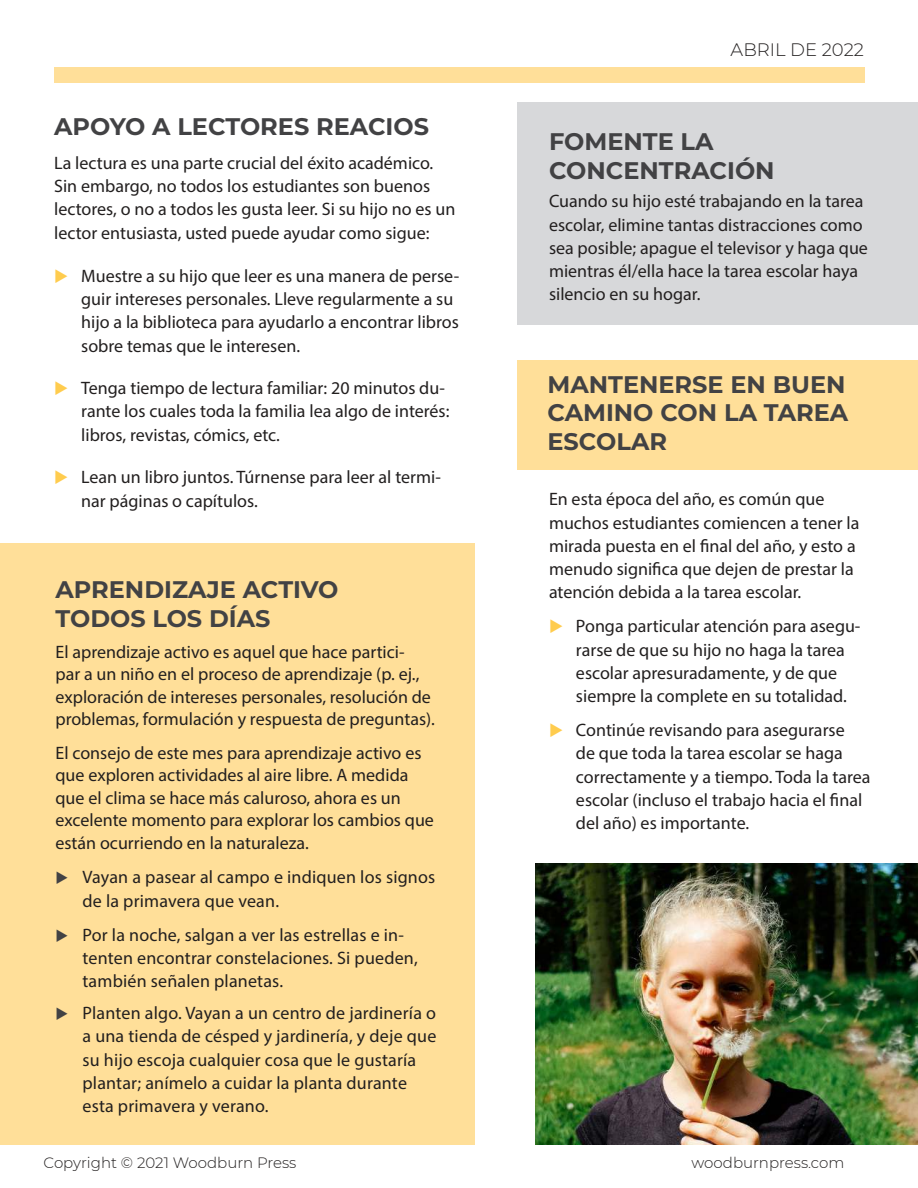
<style>
.page{position:relative;width:918px;height:1188px;background:#fff}
.page>*{position:absolute;margin:0;border:0;box-sizing:border-box;transform-origin:0 0}
.t1{font:700 24px/28.8px "Montserrat";color:#424244}
.t2{font:18px/23.2px "Myriad Pro";color:#221f1f}
.t3{font:300 18px "Montserrat";color:#221f1f}
.t4{font:300 15px "Montserrat";color:#221f1f}
.s1{color:#ffcc4e}
.s2{color:#424244}
</style>
<div class="page">
<div style="left:54px;top:67px;width:810px;height:15px;background:#ffdf99"></div>
<img style="left:536px;top:864px;width:382px;height:281px">
<div style="left:517px;top:103px;width:401px;height:222px;background:#d7d8da"></div>
<div style="left:517px;top:360px;width:401px;height:110px;background:#ffdf99"></div>
<div style="left:0;top:543px;width:474px;height:602px;background:#ffdf99"></div>
<h1 class="t1" style="left:54px;top:112px;width:376px">APOYO A LECTORES REACIOS</h1>
<p class="t2" style="left:54px;top:152px;width:403px">La lectura es una parte crucial del éxito académico.<br>Sin embargo, no todos los estudiantes son buenos lectores, o no a todos les gusta leer. Si su hijo no es un lector entusiasta, usted puede ayudar como sigue:</p>
<p class="t2" style="left:81px;top:266px;width:379px;text-indent:-27px"><span class="s1">◆</span> Muestre a su hijo que leer es una manera de perse&shy;guir intereses personales. Lleve regularmente a su hijo a la biblioteca para ayudarlo a encontrar libros sobre temas que le interesen.</p>
<p class="t2" style="left:81px;top:378px;width:370px;text-indent:-27px"><span class="s1">◆</span> Tenga tiempo de lectura familiar: 20 minutos du&shy;rante los cuales toda la familia lea algo de interés: libros, revistas, cómics, etc.</p>
<p class="t2" style="left:81px;top:467px;width:361px;text-indent:-27px"><span class="s1">◆</span> Lean un libro juntos. Túrnense para leer al termi&shy;nar páginas o capítulos.</p>
<h1 class="t1" style="left:56px;top:575px;width:285px">APRENDIZAJE ACTIVO<br>TODOS LOS DÍAS</h1>
<p class="t2" style="left:56px;top:642px;width:381px;line-height:22.5px">El aprendizaje activo es aquel que hace partici-<br>par a un niño en el proceso de aprendizaje (p. ej., exploración de intereses personales, resolución de problemas, formulación y respuesta de preguntas).</p>
<p class="t2" style="left:56px;top:743px;width:380px;line-height:22.6px">El consejo de este mes para aprendizaje activo es que exploren actividades al aire libre. A medida que el clima se hace más caluroso, ahora es un excelente momento para explorar los cambios que están ocurriendo en la naturaleza.</p>
<p class="t2" style="left:82px;top:867px;width:354px;text-indent:-27px"><span class="s2">◆</span> Vayan a pasear al campo e indiquen los signos de la primavera que vean.</p>
<p class="t2" style="left:82px;top:925px;width:337px;text-indent:-27px"><span class="s2">◆</span> Por la noche, salgan a ver las estrellas e in&shy;tenten encontrar constelaciones. Si pueden, también señalen planetas.</p>
<p class="t2" style="left:82px;top:1003px;width:355px;text-indent:-27px"><span class="s2">◆</span> Planten algo. Vayan a un centro de jardinería o a una tienda de césped y jardinería, y deje que su hijo escoja cualquier cosa que le gustaría plantar; anímelo a cuidar la planta durante esta primavera y verano.</p>
<p class="t3" style="left:731px;top:43px;width:135px">ABRIL DE 2022</p>
<h1 class="t1" style="left:549px;top:127px;width:227px">FOMENTE LA<br>CONCENTRACIÓN</h1>
<p class="t2" style="left:549px;top:191px;width:320px">Cuando su hijo esté trabajando en la tarea escolar, elimine tantas distracciones como sea posible; apague el televisor y haga que mientras él/ella hace la tarea escolar haya silencio en su hogar.</p>
<h1 class="t1" style="left:548px;top:370px;width:302px;text-align:justify">MANTENERSE EN BUEN CAMINO CON LA TAREA ESCOLAR</h1>
<p class="t2" style="left:549px;top:489px;width:312px">En esta época del año, es común que muchos estudiantes comiencen a tener la mirada puesta en el final del año, y esto a menudo significa que dejen de prestar la atención debida a la tarea escolar.</p>
<p class="t2" style="left:576px;top:616px;width:286px;text-indent:-27px"><span class="s1">◆</span> Ponga particular atención para asegu&shy;rarse de que su hijo no haga la tarea escolar apresuradamente, y de que siempre la complete en su totalidad.</p>
<p class="t2" style="left:576px;top:720px;width:296px;text-indent:-27px"><span class="s1">◆</span> Continúe revisando para asegurarse<br>de que toda la tarea escolar se haga correctamente y a tiempo. Toda la tarea escolar (incluso el trabajo hacia el final del año) es importante.</p>
<p class="t4" style="left:44px;top:1157px;width:254px">Copyright © 2021 Woodburn Press</p>
<p class="t4" style="left:692px;top:1157px;width:154px">woodburnpress.com</p>
</div>
